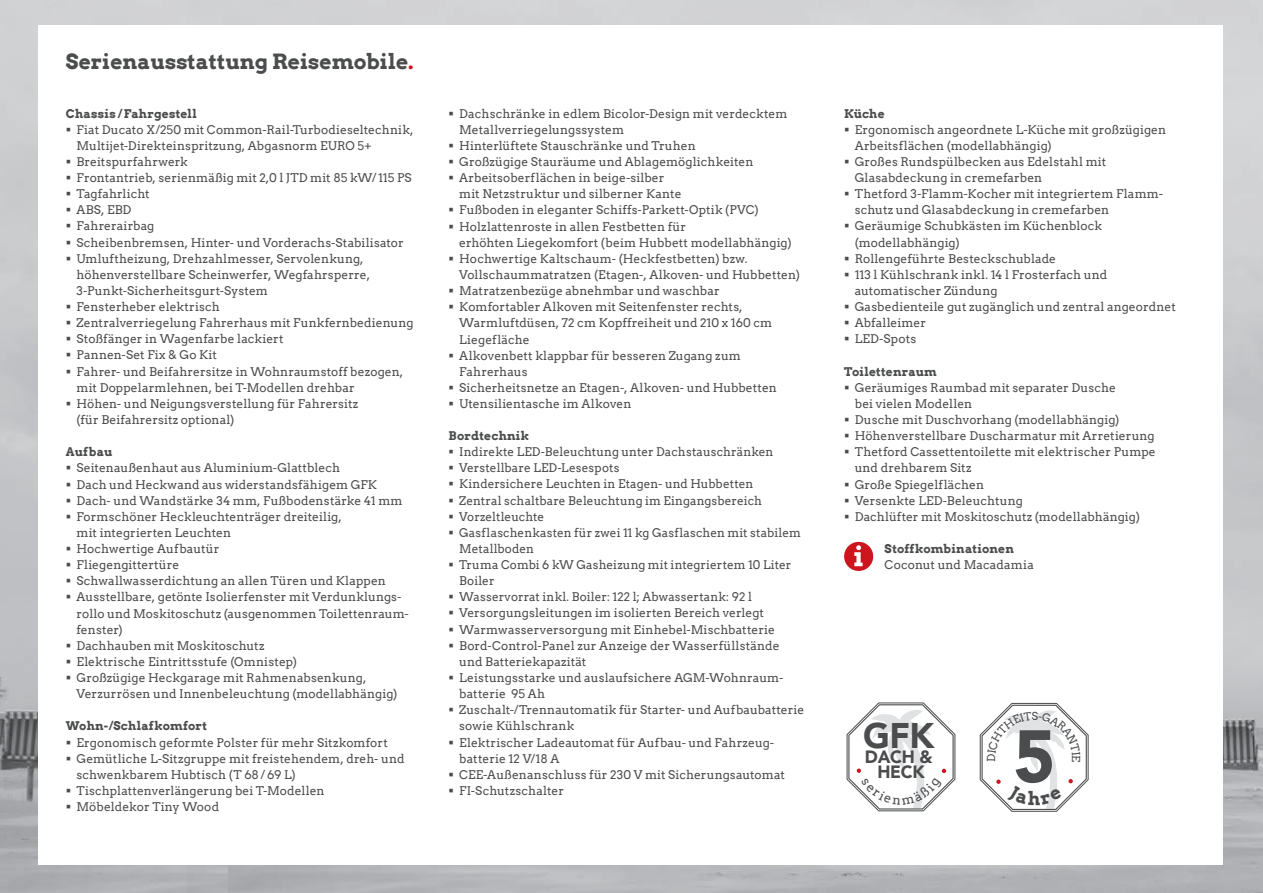
<style>
.page{position:relative;width:1263px;height:893px;background:#fff}
.page>*{position:absolute;margin:0;border:0;box-sizing:border-box;transform-origin:0 0}
.t1{font:900 73.35px "Avenir";color:#4b4c4d}
.t2{font:900 35.55px "Avenir";color:#4b4c4d}
.t3{font:700 21px "Arvo";color:#4b4c4d}
.t4{font:900 17.85px/15.1px "Avenir";letter-spacing:-.015em;color:#4b4c4d;text-align:center}
.t5{font:12px/16.2px "Arvo";letter-spacing:.005em;color:#4b4c4d}
.t6{font:700 12px "Arvo";letter-spacing:.015em;color:#4b4c4d}
.s1{color:#cd151d}
</style>
<div class="page">
<img style="left:227px;top:0;width:1036px;height:893px">
<img style="left:0;top:0;width:227px;height:893px">
<div style="left:38px;top:26px;width:1184px;height:839px;background:#fff"></div>
<div style="left:844px;top:542px;width:29px;height:29px;background:#cd151d;border-radius:50%"></div>
<svg style="left:854px;top:545px;width:8px;height:21px"></svg>
<svg style="left:846px;top:702px;width:109px;height:110px"></svg>
<svg style="left:980px;top:703px;width:109px;height:109px"></svg>
<h3 class="t3" style="left:66px;top:48px;width:349px">Serienausstattung Reisemobile<span class="s1">.</span></h3>
<p class="t6" style="left:66px;top:106px;width:133px">Chassis/Fahrgestell</p>
<p class="t5" style="left:77px;top:121px;width:338px">Fiat Ducato X/250 mit Common-Rail-Turbodieseltechnik, Multijet-Direkteinspritzung, Abgasnorm EURO 5+ Breitspurfahrwerk<br>Frontantrieb, serienmäßig mit 2,0 l JTD mit 85 kW/ 115 PS Tagfahrlicht<br>ABS, EBD<br>Fahrerairbag<br>Scheibenbremsen, Hinter- und Vorderachs-Stabilisator Umluftheizung, Drehzahlmesser, Servolenkung, höhenverstellbare Scheinwerfer, Wegfahrsperre, 3-Punkt-Sicherheitsgurt-System<br>Fensterheber elektrisch<br>Zentralverriegelung Fahrerhaus mit Funkfernbedienung Stoßfänger in Wagenfarbe lackiert<br>Pannen-Set Fix &amp; Go Kit<br>Fahrer- und Beifahrersitze in Wohnraumstoff bezogen, mit Doppelarmlehnen, bei T-Modellen drehbar<br>Höhen- und Neigungsverstellung für Fahrersitz<br>(für Beifahrersitz optional)</p>
<p class="t6" style="left:66px;top:444px;width:48px">Aufbau</p>
<p class="t5" style="left:77px;top:460px;width:334px">Seitenaußenhaut aus Aluminium-Glattblech<br>Dach und Heckwand aus widerstandsfähigem GFK Dach- und Wandstärke 34 mm, Fußbodenstärke 41 mm Formschöner Heckleuchtenträger dreiteilig,<br>mit integrierten Leuchten<br>Hochwertige Aufbautür<br>Fliegengittertüre<br>Schwallwasserdichtung an allen Türen und Klappen Ausstellbare, getönte Isolierfenster mit Verdunklungs&shy;rollo und Moskitoschutz (ausgenommen Toilettenraum&shy;fenster)<br>Dachhauben mit Moskitoschutz<br>Elektrische Eintrittsstufe (Omnistep)<br>Großzügige Heckgarage mit Rahmenabsenkung, Verzurrösen und Innenbeleuchtung (modellabhängig)</p>
<p class="t6" style="left:66px;top:719px;width:143px">Wohn-/Schlafkomfort</p>
<p class="t5" style="left:77px;top:734px;width:329px">Ergonomisch geformte Polster für mehr Sitzkomfort Gemütliche L-Sitzgruppe mit freistehendem, dreh- und schwenkbarem Hubtisch (T 68/69 L)<br>Tischplattenverlängerung bei T-Modellen<br>Möbeldekor Tiny Wood</p>
<p class="t5" style="left:459px;top:105px;width:342px">Dachschränke in edlem Bicolor-Design mit verdecktem Metallverriegelungssystem<br>Hinterlüftete Stauschränke und Truhen<br>Großzügige Stauräume und Ablagemöglichkeiten Arbeitsoberflächen in beige-silber<br>mit Netzstruktur und silberner Kante<br>Fußboden in eleganter Schiffs-Parkett-Optik (PVC)<br>Holzlattenroste in allen Festbetten für<br>erhöhten Liegekomfort (beim Hubbett modellabhängig)<br>Hochwertige Kaltschaum- (Heckfestbetten) bzw.<br>Vollschaummatratzen (Etagen-, Alkoven- und Hubbetten)<br>Matratzenbezüge abnehmbar und waschbar Komfortabler Alkoven mit Seitenfenster rechts, Warmluftdüsen, 72 cm Kopffreiheit und 210 x 160 cm Liegefläche<br>Alkovenbett klappbar für besseren Zugang zum Fahrerhaus<br>Sicherheitsnetze an Etagen-, Alkoven- und Hubbetten Utensilientasche im Alkoven</p>
<p class="t6" style="left:449px;top:428px;width:82px">Bordtechnik</p>
<p class="t5" style="left:459px;top:444px;width:347px">Indirekte LED-Beleuchtung unter Dachstauschränken Verstellbare LED-Lesespots<br>Kindersichere Leuchten in Etagen- und Hubbetten<br>Zentral schaltbare Beleuchtung im Eingangsbereich Vorzeltleuchte<br>Gasflaschenkasten für zwei 11 kg Gasflaschen mit stabilem Metallboden<br>Truma Combi 6 kW Gasheizung mit integriertem 10 Liter Boiler<br>Wasservorrat inkl. Boiler: 122 l; Abwassertank: 92 l Versorgungsleitungen im isolierten Bereich verlegt Warmwasserversorgung mit Einhebel-Mischbatterie Bord-Control-Panel zur Anzeige der Wasserfüllstände und Batteriekapazität<br>Leistungsstarke und auslaufsichere AGM-Wohnraum&shy;batterie 95 Ah<br>Zuschalt-/Trennautomatik für Starter- und Aufbaubatterie sowie Kühlschrank<br>Elektrischer Ladeautomat für Aufbau- und Fahrzeug&shy;batterie 12 V/18 A<br>CEE-Außenanschluss für 230 V mit Sicherungsautomat FI-Schutzschalter</p>
<p class="t6" style="left:844px;top:106px;width:42px">Küche</p>
<p class="t5" style="left:855px;top:121px;width:323px">Ergonomisch angeordnete L-Küche mit großzügigen Arbeitsflächen (modellabhängig)<br>Großes Rundspülbecken aus Edelstahl mit Glasabdeckung in cremefarben<br>Thetford 3-Flamm-Kocher mit integriertem Flamm&shy;schutz und Glasabdeckung in cremefarben Geräumige Schubkästen im Küchenblock (modellabhängig)<br>Rollengeführte Besteckschublade<br>113 l Kühlschrank inkl. 14 l Frosterfach und automatischer Zündung<br>Gasbedienteile gut zugänglich und zentral angeordnet Abfalleimer<br>LED-Spots</p>
<p class="t6" style="left:844px;top:364px;width:94px">Toilettenraum</p>
<p class="t5" style="left:855px;top:379px;width:303px">Geräumiges Raumbad mit separater Dusche<br>bei vielen Modellen<br>Dusche mit Duschvorhang (modellabhängig)<br>Höhenverstellbare Duscharmatur mit Arretierung Thetford Cassettentoilette mit elektrischer Pumpe und drehbarem Sitz<br>Große Spiegelflächen<br>Versenkte LED-Beleuchtung<br>Dachlüfter mit Moskitoschutz (modellabhängig)</p>
<p class="t6" style="left:885px;top:541px;width:131px">Stoffkombinationen</p>
<p class="t5" style="left:885px;top:557px;width:151px">Coconut und Macadamia</p>
<h2 class="t2" style="left:863px;top:705px;width:73px">GFK</h2>
<h3 class="t4" style="left:865px;top:749px;width:69px">DACH &amp;<br>HECK</h3>
<h1 class="t1" style="left:1013px;top:694px;width:44px">5</h1>
</div>
